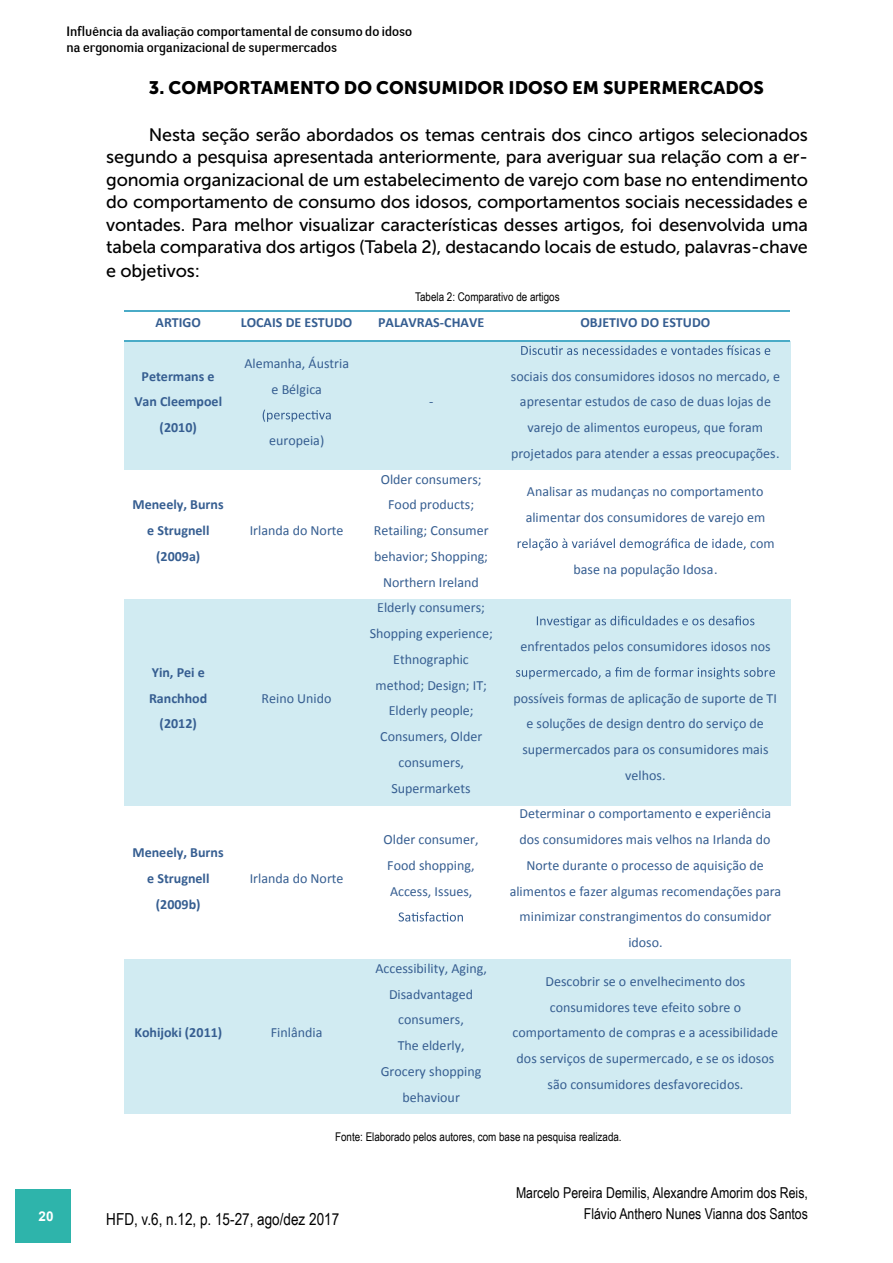
<style>
.page{position:relative;width:893px;height:1263px;background:#fff}
.page>*{position:absolute;margin:0;border:0;box-sizing:border-box;transform-origin:0 0}
.t1{font:18px/22.8px "Museo Sans 500";letter-spacing:-.01em;color:#000;text-align:justify}
.t2{font:18px "Museo Sans 900";color:#000}
.t3{font:16.5px "Arial Narrow";color:#000}
.t4{font:15px/21px "Arial Narrow";color:#000;text-align:right}
.t5{font:13.95px/25.8px "Calibri";color:#365e91;text-align:center}
.t6{font:700 13.95px/25.8px "Calibri";color:#365e91;text-align:center}
.t7{font:13.5px/16.2px "Negotiate Free";color:#000}
.t8{font:700 13.5px "Arial";color:#fff}
.t9{font:12px "Arial Narrow";color:#000}
</style>
<div class="page">
<div style="left:15px;top:1189px;width:55px;height:53px;background:#2eb4ab"></div>
<hr style="left:125px;top:310px;width:107px;height:2px;background:#4aabc7">
<hr style="left:233px;top:310px;width:129px;height:2px;background:#4aabc7">
<hr style="left:363px;top:310px;width:138px;height:2px;background:#4aabc7">
<hr style="left:502px;top:310px;width:288px;height:2px;background:#4aabc7">
<div style="left:125px;top:342px;width:107px;height:128px;background:#d1ebf2"></div>
<div style="left:232px;top:342px;width:129px;height:128px;background:#d1ebf2"></div>
<svg style="left:263px;top:410px;width:68px;height:12px"></svg>
<div style="left:362px;top:342px;width:139px;height:128px;background:#d1ebf2"></div>
<div style="left:501px;top:342px;width:289px;height:128px;background:#d1ebf2"></div>
<svg style="left:521px;top:345px;width:249px;height:10px"></svg>
<hr style="left:125px;top:340px;width:107px;height:2px;background:#4aabc7">
<hr style="left:233px;top:340px;width:129px;height:2px;background:#4aabc7">
<hr style="left:363px;top:340px;width:138px;height:2px;background:#4aabc7">
<hr style="left:502px;top:340px;width:288px;height:2px;background:#4aabc7">
<svg style="left:518px;top:538px;width:228px;height:12px"></svg>
<div style="left:125px;top:599px;width:107px;height:206px;background:#d1ebf2"></div>
<div style="left:232px;top:599px;width:129px;height:206px;background:#d1ebf2"></div>
<div style="left:362px;top:599px;width:139px;height:206px;background:#d1ebf2"></div>
<div style="left:501px;top:599px;width:289px;height:206px;background:#d1ebf2"></div>
<svg style="left:537px;top:616px;width:217px;height:12px"></svg>
<svg style="left:516px;top:667px;width:259px;height:12px"></svg>
<svg style="left:399px;top:912px;width:64px;height:9px"></svg>
<div style="left:125px;top:959px;width:107px;height:155px;background:#d1ebf2"></div>
<div style="left:232px;top:959px;width:129px;height:155px;background:#d1ebf2"></div>
<div style="left:362px;top:959px;width:139px;height:155px;background:#d1ebf2"></div>
<div style="left:501px;top:959px;width:289px;height:155px;background:#d1ebf2"></div>
<p class="t7" style="left:67px;top:23px;width:347px">Influência da avaliação comportamental de consumo do idoso na ergonomia organizacional de supermercados</p>
<p class="t2" style="left:149px;top:78px;width:617px">3. COMPORTAMENTO DO CONSUMIDOR IDOSO EM SUPERMERCADOS</p>
<p class="t1" style="left:106px;top:123px;width:703px;text-indent:43px">Nesta seção serão abordados os temas centrais dos cinco artigos selecionados segundo a pesquisa apresentada anteriormente, para averiguar sua relação com a er&shy;gonomia organizacional de um estabelecimento de varejo com base no entendimento do comportamento de consumo dos idosos, comportamentos sociais necessidades e vontades. Para melhor visualizar características desses artigos, foi desenvolvida uma tabela comparativa dos artigos (Tabela 2), destacando locais de estudo, palavras-chave e objetivos:</p>
<p class="t9" style="left:415px;top:288px;width:146px">Tabela 2: Comparativo de artigos</p>
<p class="t6" style="left:156px;top:309px;width:47px">ARTIGO</p>
<p class="t6" style="left:241px;top:309px;width:113px">LOCAIS DE ESTUDO</p>
<p class="t6" style="left:378px;top:309px;width:108px">PALAVRAS-CHAVE</p>
<p class="t6" style="left:580px;top:309px;width:132px">OBJETIVO DO ESTUDO</p>
<p class="t6" style="left:134px;top:363px;width:89px">Petermans e<br>Van Cleempoel (2010)</p>
<p class="t6" style="left:132px;top:492px;width:93px">Meneely, Burns e Strugnell (2009a)</p>
<p class="t5" style="left:244px;top:350px;width:106px">Alemanha, Áustria e Bélgica</p>
<p class="t5" style="left:269px;top:427px;width:57px">europeia)</p>
<p class="t5" style="left:250px;top:518px;width:95px">Irlanda do Norte</p>
<p class="t6" style="left:149px;top:659px;width:60px">Yin, Pei e<br>Ranchhod (2012)</p>
<p class="t5" style="left:262px;top:685px;width:71px">Reino Unido</p>
<p class="t6" style="left:132px;top:839px;width:93px">Meneely, Burns e Strugnell (2009b)</p>
<p class="t5" style="left:250px;top:865px;width:95px">Irlanda do Norte</p>
<p class="t6" style="left:134px;top:1020px;width:89px">Kohijoki (2011)</p>
<p class="t5" style="left:271px;top:1020px;width:53px">Finlândia</p>
<p class="t5" style="left:429px;top:389px;width:6px">-</p>
<p class="t5" style="left:374px;top:466px;width:116px">Older consumers;<br>Food products;<br>Retailing; Consumer behavior; Shopping;<br>Northern Ireland</p>
<p class="t5" style="left:370px;top:595px;width:125px">Elderly consumers;<br>Shopping experience;<br>Ethnographic method; Design; IT;<br>Elderly people;<br>Consumers, Older consumers,<br>Supermarkets</p>
<p class="t5" style="left:384px;top:827px;width:96px;text-align:left">Older consumer,<br>Food shopping,<br>Access, Issues,</p>
<p class="t5" style="left:375px;top:955px;width:113px">Accessibility, Aging,<br>Disadvantaged consumers,<br>The elderly,<br>Grocery shopping behaviour</p>
<p class="t5" style="left:511px;top:363px;width:271px">sociais dos consumidores idosos no mercado, e apresentar estudos de caso de duas lojas de varejo de alimentos europeus, que foram projetados para atender a essas preocupações.</p>
<p class="t5" style="left:527px;top:479px;width:238px">Analisar as mudanças no comportamento</p>
<p class="t5" style="left:526px;top:505px;width:241px">alimentar dos consumidores de varejo em</p>
<p class="t5" style="left:750px;top:530px;width:26px">com</p>
<p class="t5" style="left:573px;top:556px;width:146px">base na população Idosa.</p>
<p class="t5" style="left:521px;top:634px;width:251px">enfrentados pelos consumidores idosos nos</p>
<p class="t5" style="left:513px;top:685px;width:265px">possíveis formas de aplicação de suporte de TI e soluções de design dentro do serviço de supermercados para os consumidores mais velhos.</p>
<p class="t5" style="left:510px;top:801px;width:273px">Determinar o comportamento e experiência dos consumidores mais velhos na Irlanda do Norte durante o processo de aquisição de alimentos e fazer algumas recomendações para minimizar constrangimentos do consumidor idoso.</p>
<p class="t5" style="left:513px;top:968px;width:267px">Descobrir se o envelhecimento dos consumidores teve efeito sobre o comportamento de compras e a acessibilidade dos serviços de supermercado, e se os idosos são consumidores desfavorecidos.</p>
<p class="t9" style="left:335px;top:1128px;width:288px">Fonte: Elaborado pelos autores, com base na pesquisa realizada.</p>
<p class="t8" style="left:39px;top:1207px;width:17px">20</p>
<p class="t3" style="left:106px;top:1206px;width:234px">HFD, v.6, n.12, p. 15-27, ago/dez 2017</p>
<p class="t4" style="left:516px;top:1182px;width:293px">Marcelo Pereira Demilis, Alexandre Amorim dos Reis,<br>Flávio Anthero Nunes Vianna dos Santos</p>
</div>
